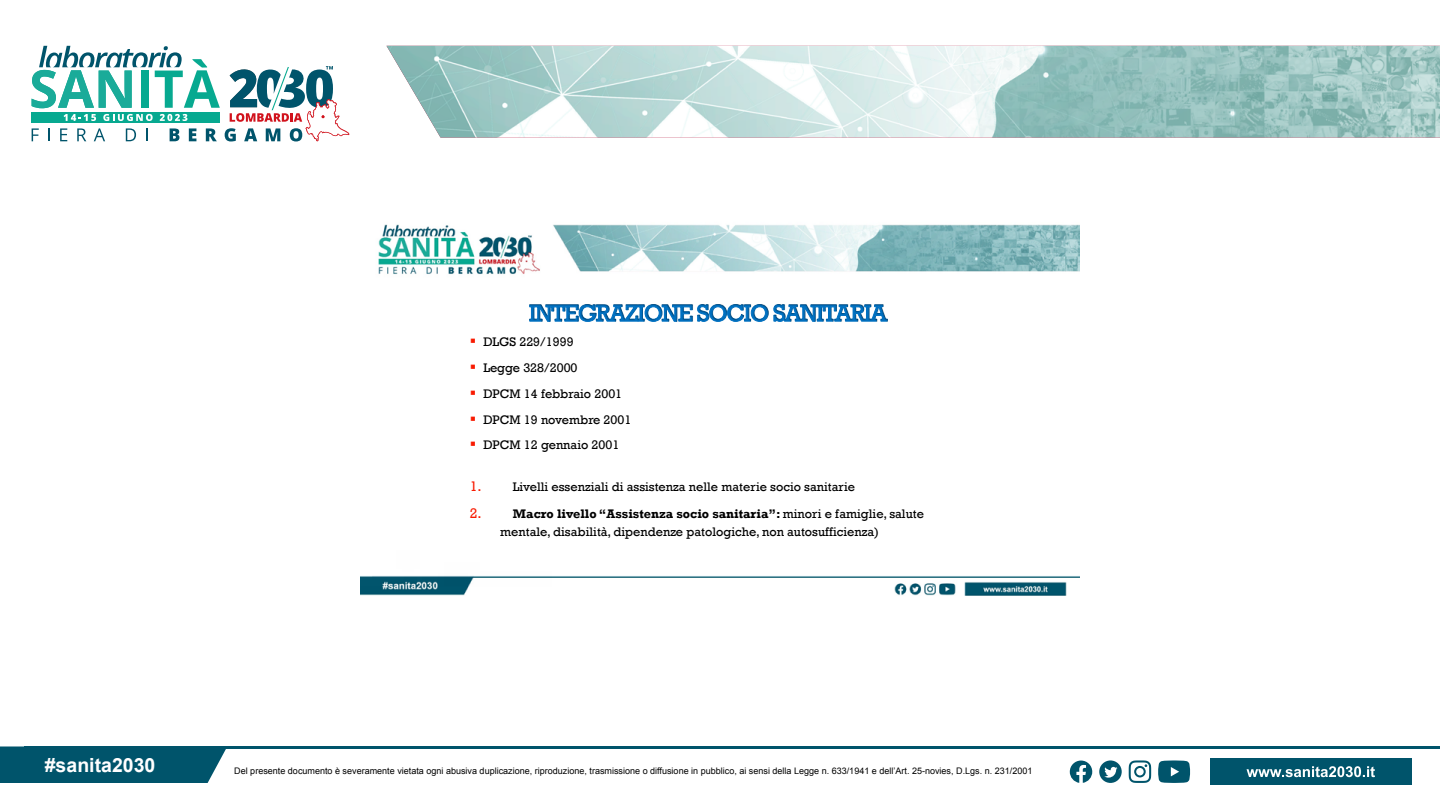
<style>
.page{position:relative;width:1440px;height:810px;background:#fff}
.page>*{position:absolute;margin:0;border:0;box-sizing:border-box;transform-origin:0 0}
.t1{font:700 19.5px "Arial";color:#fff}
.t2{font:14.25px "Rockwell";color:#f81b02}
.t3{font:12.75px/18px "Rockwell";color:#000}
.t4{font:9px "Arial";color:#000}
.s1{color:#f81b02}
.s2{font-weight:700}
</style>
<div class="page">
<img style="left:386px;top:46px;width:1054px;height:92px">
<svg style="left:32px;top:46px;width:317px;height:95px"></svg>
<div style="left:0;top:746px;width:226px;height:37px;background:#00546b"></div>
<div style="left:1210px;top:759px;width:201px;height:26px;background:#00546b"></div>
<hr style="left:24px;top:746px;width:1416px;height:3px;background:#00546b">
<svg style="left:1247px;top:766px;width:128px;height:11px"></svg>
<svg style="left:1129px;top:760px;width:22px;height:23px"></svg>
<svg style="left:1158px;top:760px;width:32px;height:23px"></svg>
<svg style="left:1070px;top:761px;width:22px;height:22px"></svg>
<svg style="left:1099px;top:760px;width:23px;height:23px"></svg>
<img style="left:360px;top:224px;width:720px;height:372px">
<img style="left:529px;top:304px;width:359px;height:18px">
<p class="t3" style="left:470px;top:333px;width:105px"><span class="s1">▪</span> DLGS 229/1999</p>
<p class="t3" style="left:470px;top:359px;width:109px"><span class="s1">▪</span> Legge 328/2000</p>
<p class="t3" style="left:470px;top:385px;width:154px"><span class="s1">▪</span> DPCM 14 febbraio 2001</p>
<p class="t3" style="left:470px;top:411px;width:163px"><span class="s1">▪</span> DPCM 19 novembre 2001</p>
<p class="t3" style="left:470px;top:436px;width:151px"><span class="s1">▪</span> DPCM 12 gennaio 2001</p>
<p class="t2" style="left:470px;top:478px;width:13px">1.</p>
<p class="t3" style="left:513px;top:478px;width:344px">Livelli essenziali di assistenza nelle materie socio sanitarie</p>
<p class="t2" style="left:470px;top:505px;width:13px">2.</p>
<p class="t3" style="left:500px;top:505px;width:425px;text-indent:13px"><span class="s2">Macro livello “Assistenza socio sanitaria”:</span> minori e famiglie, salute mentale, disabilità, dipendenze patologiche, non autosufficienza)</p>
<h1 class="t1" style="left:45px;top:752px;width:112px">#sanita2030</h1>
<p class="t4" style="left:234px;top:765px;width:800px">Del presente documento è severamente vietata ogni abusiva duplicazione, riproduzione, trasmissione o diffusione in pubblico, ai sensi della Legge n. 633/1941 e dell’Art. 25-novies, D.Lgs. n. 231/2001</p>
</div>
